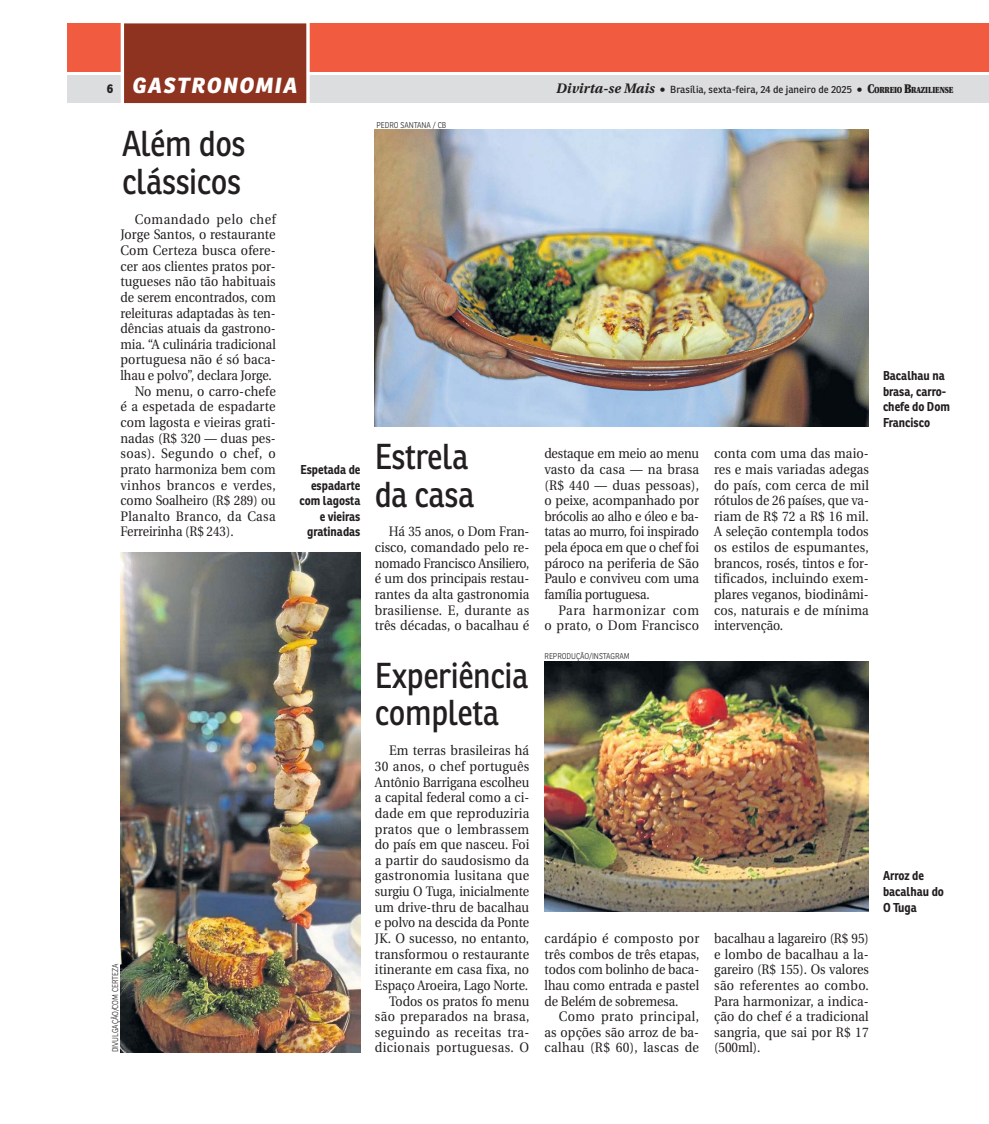
<style>
.page{position:relative;width:989px;height:1124px;background:#fff}
.page>*{position:absolute;margin:0;border:0;box-sizing:border-box;transform-origin:0 0}
.t1{font:35px/37.5px "Ronnia";letter-spacing:-.015em;color:#231f20;scale:.9 1}
.t2{font:italic 800 21.25px "Ronnia";letter-spacing:.075em;color:#fff}
.t3{font:13.75px/15.6px "Utopia";letter-spacing:.005em;color:#231f20;text-align:justify;scale:.92 1}
.t4{font:13.75px/15.6px "Utopia";letter-spacing:.005em;color:#231f20;text-align:justify;scale:.9 1}
.t5{font:13.75px "Utopia";letter-spacing:.005em;color:#231f20;scale:.91 1}
.t6{font:13.75px "Utopia";letter-spacing:.03em;color:#231f20;scale:.92 1}
.t7{font:13.75px "Utopia";letter-spacing:.04em;color:#231f20;scale:.92 1}
.t8{font:700 12.5px/15.6px "Ronnia";color:#231f20;scale:.9 1}
.t9{font:10px "Ronnia";letter-spacing:.005em;color:#231f20}
.t10{font:300 8.12px "Ronnia";color:#231f20;scale:.9 1}
.s1{font-style:normal;font-size:12.5px;color:#231f20}
.s2{font-family:"Utopia";font-weight:700;font-style:italic;font-size:13.75px}
.s3{font-family:"Utopia";font-weight:900;font-size:12.5px}
.s4{font-family:"Utopia";font-weight:900;font-size:8.75px}
</style>
<div class="page">
<div style="left:68px;top:75px;width:920px;height:28px;background:#dcddde"></div>
<div style="left:68px;top:23px;width:920px;height:49px;background:#f15b40"></div>
<div style="left:121px;top:23px;width:189px;height:81px;background:linear-gradient(to bottom,#fff,#fff)"></div>
<div style="left:124px;top:23px;width:182px;height:80px;background:#8e331f"></div>
<img style="left:375px;top:130px;width:493px;height:297px">
<img style="left:544px;top:661px;width:324px;height:250px">
<img style="left:120px;top:552px;width:240px;height:500px">
<h2 class="t2" style="left:107px;top:77px;width:192px"><span class="s1">6</span> GASTRONOMIA</h2>
<p class="t9" style="left:556px;top:85px;width:398px"><span class="s2">Divirta-se Mais</span> <span class="s3">•</span> Brasília, sexta-feira, 24 de janeiro de 2025 <span class="s3">• C</span><span class="s4">ORREIO</span> <span class="s3">B</span><span class="s4">RAZILIENSE</span></p>
<h1 class="t1" style="left:122px;top:128px;width:139px">Além dos clássicos</h1>
<p class="t7" style="left:135px;top:213px;width:155px">Comandado pelo chef</p>
<p class="t5" style="left:120px;top:229px;width:172px">Jorge Santos, o restaurante</p>
<p class="t3" style="left:120px;top:244px;width:170px">Com Certeza busca ofere-</p>
<p class="t5" style="left:120px;top:260px;width:172px">cer aos clientes pratos por-</p>
<p class="t5" style="left:120px;top:276px;width:172px">tugueses não tão habituais</p>
<p class="t4" style="left:120px;top:290px;width:174px">de serem encontrados, com</p>
<p class="t4" style="left:120px;top:306px;width:174px">releituras adaptadas às ten-</p>
<p class="t4" style="left:120px;top:322px;width:174px">dências atuais da gastrono-</p>
<p class="t4" style="left:120px;top:337px;width:174px">mia. “A culinária tradicional</p>
<p class="t3" style="left:120px;top:353px;width:170px">portuguesa não é só baca-</p>
<p class="t4" style="left:120px;top:369px;width:170px">lhau e polvo”, declara Jorge.</p>
<p class="t3" style="left:135px;top:384px;width:155px">No menu, o carro-chefe</p>
<p class="t3" style="left:120px;top:400px;width:170px">é a espetada de espadarte</p>
<p class="t5" style="left:120px;top:416px;width:172px">com lagosta e vieiras grati-</p>
<p class="t5" style="left:120px;top:432px;width:172px">nadas (R$ 320 — duas pes-</p>
<p class="t6" style="left:120px;top:448px;width:170px">soas). Segundo o chef, o</p>
<p class="t5" style="left:120px;top:463px;width:172px">prato harmoniza bem com</p>
<p class="t6" style="left:120px;top:479px;width:170px">vinhos brancos e verdes,</p>
<p class="t4" style="left:120px;top:494px;width:174px">como Soalheiro (R$ 289) ou</p>
<p class="t6" style="left:120px;top:510px;width:170px">Planalto Branco, da Casa</p>
<p class="t4" style="left:120px;top:525px;width:127px">Ferreirinha (R$ 243).</p>
<p class="t10" style="left:111px;top:1052px;width:100px;rotate:-90deg">DIVULGAÇÃO/COM CERTEZA</p>
<p class="t10" style="left:376px;top:120px;width:79px">PEDRO SANTANA / CB</p>
<p class="t8" style="left:299px;top:462px;width:69px;text-align:right">Espetada de espadarte com lagosta e vieiras gratinadas</p>
<h1 class="t1" style="left:375px;top:440px;width:112px">Estrela da casa</h1>
<p class="t4" style="left:375px;top:525px;width:173px;text-indent:14px">Há 35 anos, o Dom Fran&shy;cisco, comandado pelo re&shy;nomado Francisco Ansiliero, é um dos principais restau&shy;rantes da alta gastronomia brasiliense. E, durante as três décadas, o bacalhau é</p>
<h1 class="t1" style="left:375px;top:659px;width:172px">Experiência completa</h1>
<p class="t3" style="left:375px;top:744px;width:169px;text-align:right">Em terras brasileiras há<br>30 anos, o chef português<br>Antônio Barrigana escolheu a capital federal como a ci&shy;dade em que reproduziria pratos que o lembrassem do país em que nasceu. Foi a partir do saudosismo da gastronomia lusitana que surgiu O Tuga, inicialmente um drive-thru de bacalhau e polvo na descida da Ponte<br>JK. O sucesso, no entanto, transformou o restaurante itinerante em casa fixa, no<br>Espaço Aroeira, Lago Norte.<br>Todos os pratos fo menu são preparados na brasa, seguindo as receitas tra&shy;dicionais portuguesas. O</p>
<p class="t4" style="left:544px;top:447px;width:173px">destaque em meio ao menu vasto da casa — na brasa (R$ 440 — duas pessoas), o peixe, acompanhado por brócolis ao alho e óleo e ba&shy;tatas ao murro, foi inspirado pela época em que o chef foi pároco na periferia de São Paulo e conviveu com uma família portuguesa.</p>
<p class="t3" style="left:544px;top:603px;width:170px;text-align:right">Para harmonizar com<br>o prato, o Dom Francisco</p>
<p class="t10" style="left:544px;top:652px;width:96px">REPRODUÇÃO/INSTAGRAM</p>
<p class="t3" style="left:714px;top:447px;width:170px">conta com uma das maio&shy;res e mais variadas adegas do país, com cerca de mil rótulos de 26 países, que va&shy;riam de R$ 72 a R$ 16 mil.<br>A seleção contempla todos os estilos de espumantes, brancos, rosés, tintos e for&shy;tificados, incluindo exem&shy;plares veganos, biodinâmi&shy;cos, naturais e de mínima intervenção.</p>
<p class="t8" style="left:883px;top:369px;width:76px">Bacalhau na brasa, carro&shy;chefe do Dom<br>Francisco</p>
<p class="t3" style="left:544px;top:931px;width:170px">cardápio é composto por três combos de três etapas, todos com bolinho de baca&shy;lhau como entrada e pastel de Belém de sobremesa.</p>
<p class="t3" style="left:544px;top:1009px;width:169px;text-indent:14px">Como prato principal, as opções são arroz de ba&shy;calhau (R$ 60), lascas de</p>
<p class="t4" style="left:714px;top:931px;width:173px">bacalhau a lagareiro (R$ 95) e lombo de bacalhau a la&shy;gareiro (R$ 155). Os valores são referentes ao combo.<br>Para harmonizar, a indica&shy;ção do chef é a tradicional sangria, que sai por R$ 17 (500ml).</p>
<p class="t8" style="left:883px;top:869px;width:69px">Arroz de bacalhau do<br>O Tuga</p>
</div>
